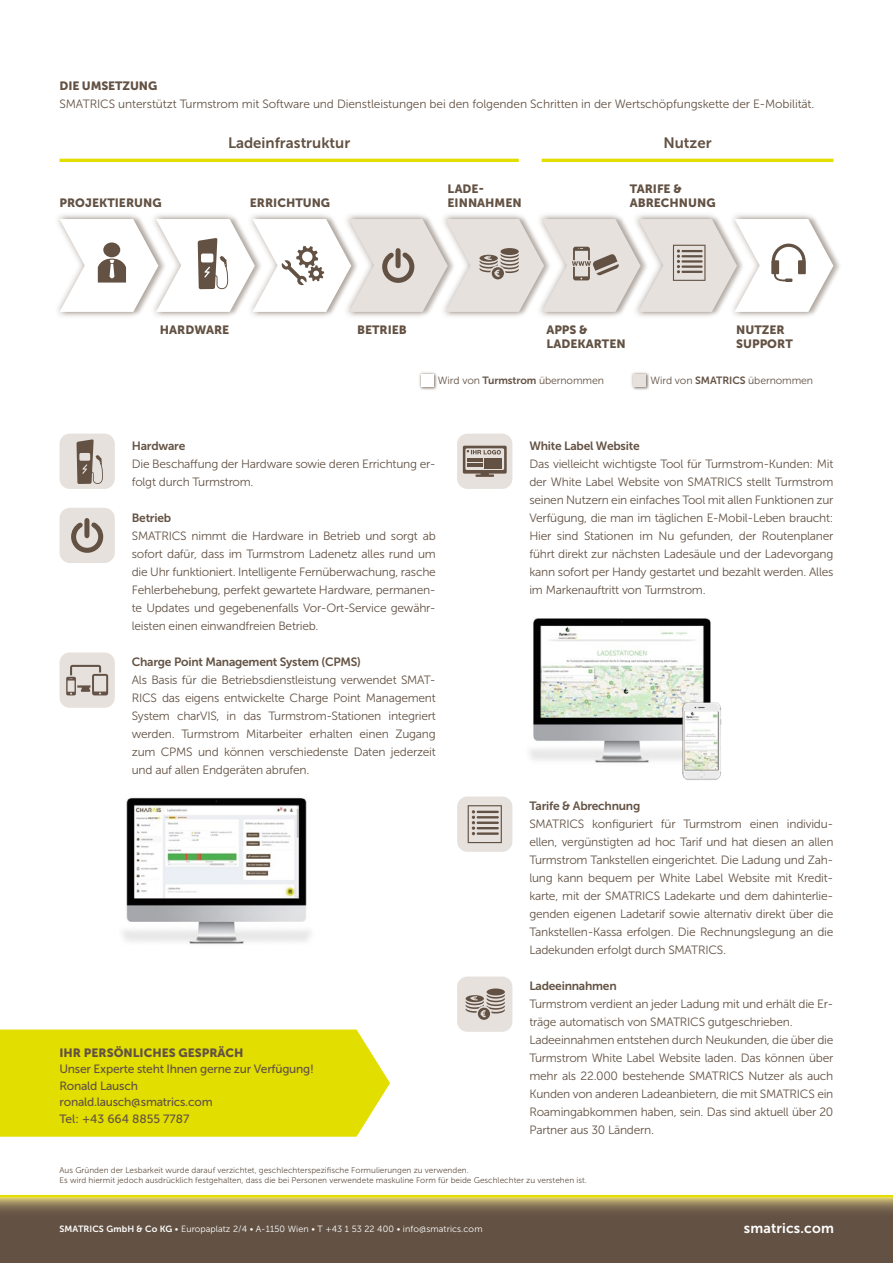
<style>
.page{position:relative;width:893px;height:1263px;background:#fff}
.page>*{position:absolute;margin:0;border:0;box-sizing:border-box;transform-origin:0 0}
.t1{font:15px "Museo Sans 700";color:#635244}
.t2{font:14.1px "Museo Sans 700";letter-spacing:.01em;color:#fff}
.t3{font:12px/18px "Museo Sans 300";letter-spacing:-.02em;color:#635244;text-align:justify}
.t4{font:12px/14.4px "Museo Sans 900";color:#635244}
.t5{font:12px/16.5px "Museo Sans 500";letter-spacing:-.02em;color:#635244}
.t6{font:12px "Museo Sans 700";letter-spacing:-.02em;color:#635244}
.t7{font:10.5px "Museo Sans 300";letter-spacing:-.01em;color:#635244}
.t8{font:9px "Museo Sans 300";letter-spacing:.01em;color:#fff}
.t9{font:8.25px/10.5px "Museo Sans 300";color:#635244}
.s1{font-family:"Museo Sans 700"}
</style>
<div class="page">
<img style="left:123px;top:797px;width:188px;height:147px">
<svg style="left:0;top:1197px;width:893px;height:66px;background:#705f49"></svg>
<hr style="left:0;top:1195px;width:893px;height:2px;background:#e2de00">
<img style="left:530px;top:618px;width:181px;height:145px">
<img style="left:676px;top:697px;width:46px;height:83px">
<div style="left:684px;top:708px;width:34px;height:62px;background:#635244;opacity:.59"></div>
<div style="left:457px;top:434px;width:55px;height:55px;background:#e6e1dd;border-radius:10px"></div>
<svg style="left:463px;top:446px;width:44px;height:31px"></svg>
<div style="left:457px;top:796px;width:55px;height:56px;background:#e6e1dd;border-radius:10px"></div>
<svg style="left:468px;top:805px;width:34px;height:38px"></svg>
<div style="left:457px;top:976px;width:55px;height:56px;background:#e6e1dd;border-radius:10px"></div>
<svg style="left:466px;top:988px;width:39px;height:32px"></svg>
<div style="left:60px;top:434px;width:55px;height:55px;background:#e6e1dd;border-radius:10px"></div>
<svg style="left:77px;top:439px;width:26px;height:45px"></svg>
<div style="left:60px;top:652px;width:55px;height:56px;background:#e6e1dd;border-radius:10px"></div>
<svg style="left:66px;top:665px;width:42px;height:30px"></svg>
<div style="left:60px;top:508px;width:55px;height:55px;background:#e6e1dd;border-radius:11px"></div>
<svg style="left:71px;top:518px;width:33px;height:35px"></svg>
<div style="left:84px;top:520px;width:5px;height:16px;background:#635244"></div>
<div style="left:53px;top:212px;width:112px;height:107px;background:#635244;opacity:.5"></div>
<div style="left:728px;top:212px;width:112px;height:107px;background:#635244;opacity:.5"></div>
<div style="left:246px;top:212px;width:112px;height:107px;background:#635244;opacity:.5"></div>
<div style="left:439px;top:212px;width:112px;height:107px;background:#635244;opacity:.5"></div>
<div style="left:632px;top:212px;width:111px;height:107px;background:#635244;opacity:.5"></div>
<div style="left:149px;top:212px;width:112px;height:107px;background:#635244;opacity:.5"></div>
<div style="left:342px;top:212px;width:112px;height:107px;background:#635244;opacity:.5"></div>
<div style="left:535px;top:212px;width:112px;height:107px;background:#635244;opacity:.5"></div>
<svg style="left:60px;top:219px;width:773px;height:93px"></svg>
<hr style="left:60px;top:159px;width:459px;height:3px;background:#e2de00">
<hr style="left:542px;top:159px;width:291px;height:3px;background:#e2de00">
<div style="left:418px;top:371px;width:19px;height:19px;background:#635244;opacity:.5"></div>
<div style="left:421px;top:374px;width:13px;height:13px;background:#fff"></div>
<div style="left:630px;top:371px;width:20px;height:19px;background:#635244;opacity:.5"></div>
<div style="left:634px;top:374px;width:12px;height:13px;background:#e6e1dd"></div>
<div style="left:0;top:1029px;width:390px;height:108px;background:#e2de00"></div>
<p class="t4" style="left:60px;top:79px;width:99px">DIE UMSETZUNG</p>
<p class="t3" style="left:60px;top:95px;width:756px">SMATRICS unterstützt Turmstrom mit Software und Dienstleistungen bei den folgenden Schritten in der Wertschöpfungskette der E-Mobilität.</p>
<p class="t4" style="left:60px;top:196px;width:104px">PROJEKTIERUNG</p>
<p class="t1" style="left:228px;top:134px;width:124px">Ladeinfrastruktur</p>
<p class="t1" style="left:663px;top:134px;width:50px">Nutzer</p>
<p class="t4" style="left:250px;top:196px;width:82px">ERRICHTUNG</p>
<p class="t4" style="left:448px;top:181px;width:76px">LADE-<br>EINNAHMEN</p>
<p class="t4" style="left:630px;top:181px;width:87px">TARIFE &amp;<br>ABRECHNUNG</p>
<p class="t4" style="left:160px;top:322px;width:71px">HARDWARE</p>
<p class="t4" style="left:357px;top:322px;width:51px">BETRIEB</p>
<p class="t4" style="left:546px;top:322px;width:81px">APPS &amp;<br>LADEKARTEN</p>
<p class="t7" style="left:438px;top:374px;width:168px">Wird von <span class="s1">Turmstrom</span> übernommen</p>
<p class="t4" style="left:736px;top:322px;width:58px">NUTZER<br>SUPPORT</p>
<p class="t7" style="left:651px;top:374px;width:164px">Wird von <span class="s1">SMATRICS</span> übernommen</p>
<p class="t6" style="left:132px;top:439px;width:55px">Hardware</p>
<p class="t3" style="left:132px;top:455px;width:306px">Die Beschaffung der Hardware sowie deren Errichtung er&shy;folgt durch Turmstrom.</p>
<p class="t6" style="left:132px;top:511px;width:41px">Betrieb</p>
<p class="t3" style="left:132px;top:527px;width:306px">SMATRICS nimmt die Hardware in Betrieb und sorgt ab sofort dafür, dass im Turmstrom Ladenetz alles rund um die Uhr funktioniert. Intelligente Fernüberwachung, rasche Fehlerbehebung, perfekt gewartete Hardware, permanen&shy;te Updates und gegebenenfalls Vor-Ort-Service gewähr&shy;leisten einen einwandfreien Betrieb.</p>
<p class="t6" style="left:132px;top:655px;width:231px">Charge Point Management System (CPMS)</p>
<p class="t3" style="left:132px;top:671px;width:306px">Als Basis für die Betriebsdienstleistung verwendet SMAT-RICS das eigens entwickelte Charge Point Management System charVIS, in das Turmstrom-Stationen integriert werden. Turmstrom Mitarbeiter erhalten einen Zugang zum CPMS und können verschiedenste Daten jederzeit und auf allen Endgeräten abrufen.</p>
<p class="t4" style="left:60px;top:1045px;width:185px">IHR PERSÖNLICHES GESPRÄCH</p>
<p class="t5" style="left:60px;top:1061px;width:256px">Unser Experte steht Ihnen gerne zur Verfügung!<br>Ronald Lausch<br>ronald.lausch@smatrics.com<br>Tel: +43 664 8855 7787</p>
<p class="t6" style="left:529px;top:439px;width:112px">White Label Website</p>
<p class="t3" style="left:529px;top:455px;width:306px">Das vielleicht wichtigste Tool für Turmstrom-Kunden: Mit der White Label Website von SMATRICS stellt Turmstrom seinen Nutzern ein einfaches Tool mit allen Funktionen zur Verfügung, die man im täglichen E-Mobil-Leben braucht:<br>Hier sind Stationen im Nu gefunden, der Routenplaner führt direkt zur nächsten Ladesäule und der Ladevorgang kann sofort per Handy gestartet und bezahlt werden. Alles im Markenauftritt von Turmstrom.</p>
<p class="t6" style="left:529px;top:799px;width:112px">Tarife &amp; Abrechnung</p>
<p class="t3" style="left:529px;top:815px;width:306px">SMATRICS konfiguriert für Turmstrom einen individu&shy;ellen, vergünstigten ad hoc Tarif und hat diesen an allen Turmstrom Tankstellen eingerichtet. Die Ladung und Zah&shy;lung kann bequem per White Label Website mit Kredit&shy;karte, mit der SMATRICS Ladekarte und dem dahinterlie&shy;genden eigenen Ladetarif sowie alternativ direkt über die Tankstellen-Kassa erfolgen. Die Rechnungslegung an die Ladekunden erfolgt durch SMATRICS.</p>
<p class="t6" style="left:529px;top:979px;width:89px">Ladeeinnahmen</p>
<p class="t3" style="left:529px;top:995px;width:306px;text-align:left">Turmstrom verdient an jeder Ladung mit und erhält die Er&shy;träge automatisch von SMATRICS gutgeschrieben.<br>Ladeeinnahmen entstehen durch Neukunden, die über die Turmstrom White Label Website laden. Das können über mehr als 22.000 bestehende SMATRICS Nutzer als auch Kunden von anderen Ladeanbietern, die mit SMATRICS ein Roamingabkommen haben, sein. Das sind aktuell über 20<br>Partner aus 30 Ländern.</p>
<p class="t9" style="left:60px;top:1164px;width:529px">Aus Gründen der Lesbarkeit wurde darauf verzichtet, geschlechterspezifische Formulierungen zu verwenden.<br>Es wird hiermit jedoch ausdrücklich festgehalten, dass die bei Personen verwendete maskuline Form für beide Geschlechter zu verstehen ist.</p>
<p class="t8" style="left:60px;top:1224px;width:425px"><span class="s1">SMATRICS GmbH &amp; Co KG</span> • Europaplatz 2/4 • A-1150 Wien • T +43 1 53 22 400 • info@smatrics.com</p>
<p class="t2" style="left:744px;top:1220px;width:92px">smatrics.com</p>
</div>
